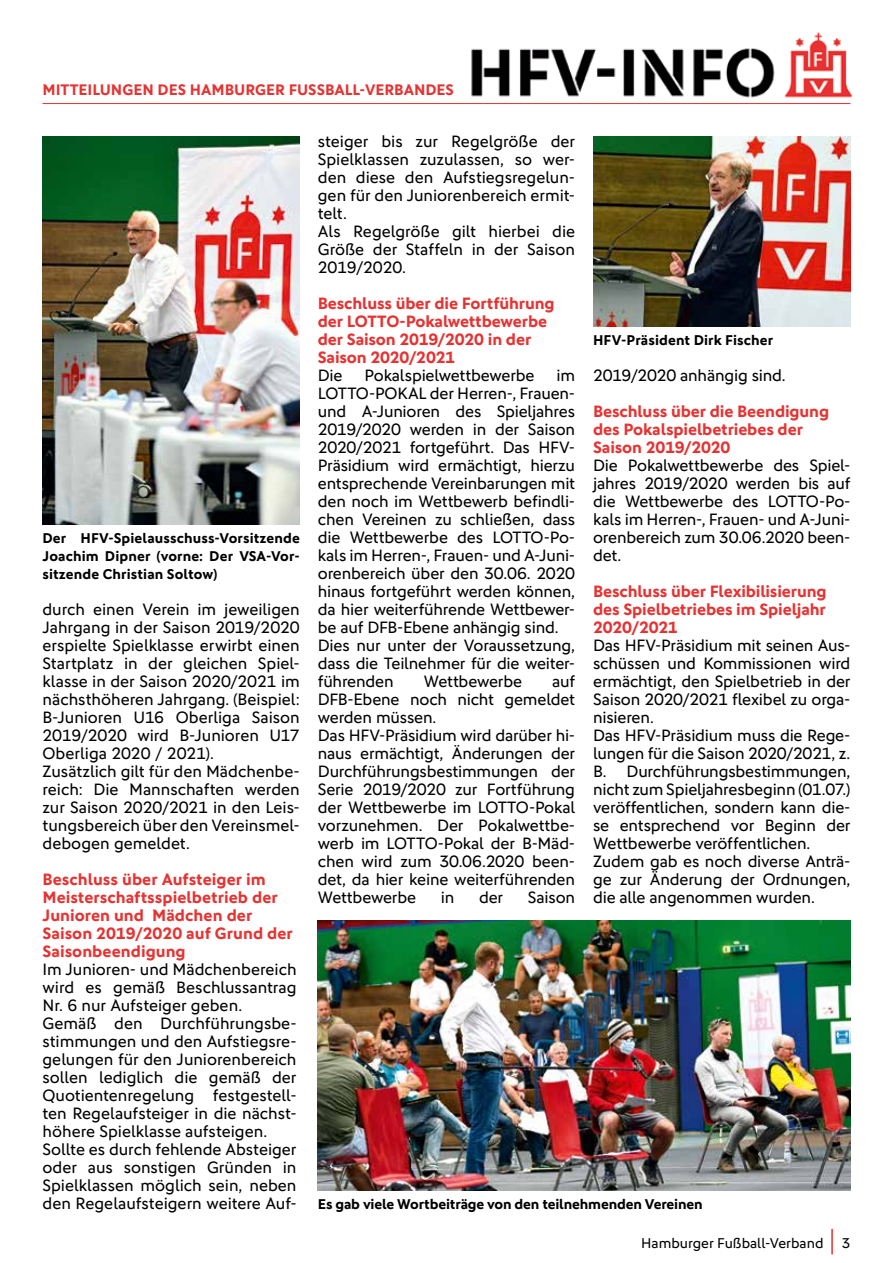
<style>
.page{position:relative;width:893px;height:1263px;background:#fff}
.page>*{position:absolute;margin:0;border:0;box-sizing:border-box;transform-origin:0 0}
.t1{font:16.5px/18px "DFB Sans";letter-spacing:-.01em;color:#000}
.t2{font:700 16.5px/18px "DFB Sans";letter-spacing:-.01em;color:#e73232}
.t3{font:700 15.3px "DFB Sans";color:#e73232}
.t4{font:700 14.25px/18px "DFB Sans";letter-spacing:.005em;color:#000;text-align:justify}
.t5{font:14.25px "DFB Sans";color:#000}
</style>
<div class="page">
<hr style="left:831px;top:1229px;width:2px;height:25px;background:#e73232">
<hr style="left:43px;top:103px;width:807px;height:1px;background:#e73232">
<img style="left:471px;top:32px;width:382px;height:66px">
<img style="left:43px;top:136px;width:257px;height:389px">
<img style="left:318px;top:921px;width:532px;height:270px">
<img style="left:593px;top:136px;width:257px;height:191px">
<p class="t3" style="left:43px;top:80px;width:413px">MITTEILUNGEN DES HAMBURGER FUSSBALL-VERBANDES</p>
<p class="t4" style="left:43px;top:529px;width:259px">Der HFV-Spielausschuss-Vorsitzende Joachim Dipner (vorne: Der VSA-Vor&shy;sitzende Christian Soltow)</p>
<p class="t1" style="left:43px;top:600px;width:259px">durch einen Verein im jeweiligen<br>Jahrgang in der Saison 2019/2020 erspielte Spielklasse erwirbt einen<br>Startplatz in der gleichen Spiel&shy;klasse in der Saison 2020/2021 im nächsthöheren Jahrgang. (Beispiel:<br>B-Junioren U16 Oberliga Saison<br>2019/2020 wird B-Junioren U17<br>Oberliga 2020 / 2021).<br>Zusätzlich gilt für den Mädchenbe&shy;reich: Die Mannschaften werden zur Saison 2020/2021 in den Leis&shy;tungsbereich über den Vereinsmel&shy;debogen gemeldet.</p>
<p class="t2" style="left:43px;top:870px;width:252px">Beschluss über Aufsteiger im<br>Meisterschaftsspielbetrieb der<br>Junioren und Mädchen der<br>Saison 2019/2020 auf Grund der<br>Saisonbeendigung</p>
<p class="t1" style="left:43px;top:960px;width:256px">Im Junioren- und Mädchenbereich wird es gemäß Beschlussantrag<br>Nr. 6 nur Aufsteiger geben.<br>Gemäß den Durchführungsbe&shy;stimmungen und den Aufstiegsre&shy;gelungen für den Juniorenbereich sollen lediglich die gemäß der<br>Quotientenregelung festgestell&shy;ten Regelaufsteiger in die nächst&shy;höhere Spielklasse aufsteigen.<br>Sollte es durch fehlende Absteiger oder aus sonstigen Gründen in<br>Spielklassen möglich sein, neben den Regelaufsteigern weitere Auf-</p>
<p class="t1" style="left:318px;top:132px;width:259px">steiger bis zur Regelgröße der<br>Spielklassen zuzulassen, so wer&shy;den diese den Aufstiegsregelun&shy;gen für den Juniorenbereich ermit&shy;telt.<br>Als Regelgröße gilt hierbei die<br>Größe der Staffeln in der Saison<br>2019/2020.</p>
<p class="t2" style="left:318px;top:294px;width:238px">Beschluss über die Fortführung der LOTTO-Pokalwettbewerbe der Saison 2019/2020 in der<br>Saison 2020/2021</p>
<p class="t1" style="left:318px;top:366px;width:26px">Die</p>
<p class="t1" style="left:365px;top:366px;width:171px">Pokalspielwettbewerbe</p>
<p class="t1" style="left:318px;top:366px;width:259px;text-indent:239px">im<br>LOTTO-POKAL der Herren-, Frauen&shy;und A-Junioren des Spieljahres<br>2019/2020 werden in der Saison<br>2020/2021 fortgeführt. Das HFV-<br>Präsidium wird ermächtigt, hierzu entsprechende Vereinbarungen mit den noch im Wettbewerb befindli&shy;chen Vereinen zu schließen, dass die Wettbewerbe des LOTTO-Po&shy;kals im Herren-, Frauen- und A-Juni&shy;orenbereich über den 30.06. 2020 hinaus fortgeführt werden können, da hier weiterführende Wettbewer&shy;be auf DFB-Ebene anhängig sind.<br>Dies nur unter der Voraussetzung, dass die Teilnehmer für die weiter&shy;führenden</p>
<p class="t1" style="left:318px;top:672px;width:259px;text-indent:234px">auf<br>DFB-Ebene noch nicht gemeldet werden müssen.<br>Das HFV-Präsidium wird darüber hi&shy;naus ermächtigt, Änderungen der<br>Durchführungsbestimmungen der<br>Serie 2019/2020 zur Fortführung der Wettbewerbe im LOTTO-Pokal vorzunehmen. Der Pokalwettbe&shy;werb im LOTTO-Pokal der B-Mäd&shy;chen wird zum 30.06.2020 been&shy;det, da hier keine weiterführenden<br>Wettbewerbe</p>
<p class="t1" style="left:424px;top:672px;width:100px">Wettbewerbe</p>
<p class="t1" style="left:441px;top:888px;width:15px">in</p>
<p class="t1" style="left:479px;top:888px;width:26px">der</p>
<p class="t1" style="left:528px;top:888px;width:49px">Saison</p>
<p class="t4" style="left:593px;top:331px;width:182px">HFV-Präsident Dirk Fischer</p>
<p class="t1" style="left:593px;top:366px;width:194px">2019/2020 anhängig sind.</p>
<p class="t2" style="left:593px;top:402px;width:237px">Beschluss über die Beendigung des Pokalspielbetriebes der<br>Saison 2019/2020</p>
<p class="t1" style="left:593px;top:456px;width:259px;text-align:justify">Die Pokalwettbewerbe des Spiel&shy;jahres 2019/2020 werden bis auf die Wettbewerbe des LOTTO-Po&shy;kals im Herren-, Frauen- und A-Juni&shy;orenbereich zum 30.06.2020 been&shy;det.</p>
<p class="t2" style="left:593px;top:582px;width:235px;text-align:justify">Beschluss über Flexibilisierung des Spielbetriebes im Spieljahr 2020/2021</p>
<p class="t1" style="left:593px;top:636px;width:259px">Das HFV-Präsidium mit seinen Aus&shy;schüssen und Kommissionen wird ermächtigt, den Spielbetrieb in der<br>Saison 2020/2021 flexibel zu orga&shy;nisieren.<br>Das HFV-Präsidium muss die Rege&shy;lungen für die Saison 2020/2021, z.<br>B. Durchführungsbestimmungen, nicht zum Spieljahresbeginn (01.07.) veröffentlichen, sondern kann die&shy;se entsprechend vor Beginn der<br>Wettbewerbe veröffentlichen.<br>Zudem gab es noch diverse Anträ&shy;ge zur Änderung der Ordnungen, die alle angenommen wurden.</p>
<p class="t4" style="left:318px;top:1195px;width:386px">Es gab viele Wortbeiträge von den teilnehmenden Vereinen</p>
<p class="t5" style="left:641px;top:1235px;width:184px">Hamburger Fußball-Verband</p>
<p class="t5" style="left:842px;top:1235px;width:10px">3</p>
</div>
